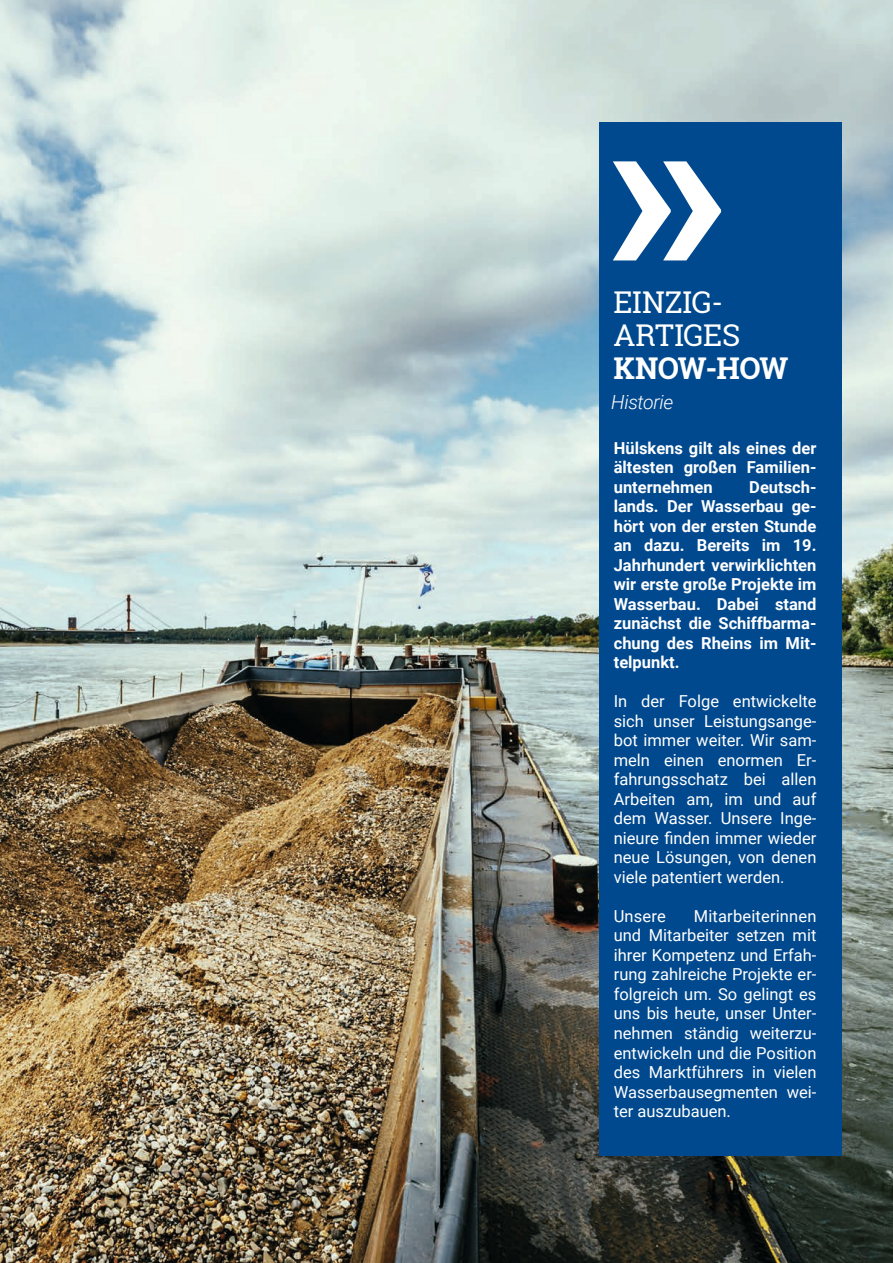
<style>
.page{position:relative;width:893px;height:1263px;background:#fff}
.page>*{position:absolute;margin:0;border:0;box-sizing:border-box;transform-origin:0 0}
.t1{font:30px/33px "Roboto Slab";letter-spacing:-.01em;color:#fff}
.t2{font:700 30px "Roboto Slab";letter-spacing:-.015em;color:#fff}
.t3{font:italic 300 19.5px "Roboto";letter-spacing:-.015em;color:#fff}
.t4{font:16.5px/19.5px "Roboto";color:#fff;text-align:justify}
.t5{font:700 16.5px/19.5px "Roboto";color:#fff;text-align:justify}
</style>
<div class="page">
<img style="left:0;top:0;width:893px;height:1263px">
<div style="left:600px;top:122px;width:242px;height:1034px;background:#01498e"></div>
<svg style="left:613px;top:161px;width:108px;height:99px"></svg>
<h1 class="t1" style="left:613px;top:285px;width:128px">EINZIG-<br>ARTIGES</h1>
<h1 class="t2" style="left:613px;top:348px;width:177px">KNOW-HOW</h1>
<p class="t3" style="left:611px;top:388px;width:64px">Historie</p>
<p class="t5" style="left:614px;top:438px;width:204px">Hülskens gilt als eines der ältesten großen Familien&shy;unternehmen</p>
<p class="t5" style="left:614px;top:477px;width:204px;text-indent:136px">Deutsch&shy;lands. Der Wasserbau ge&shy;hört von der ersten Stunde an dazu. Bereits im 19.<br>Jahrhundert verwirklichten wir erste große Projekte im Wasserbau. Dabei stand zunächst die Schiffbarma&shy;chung des Rheins im Mit&shy;telpunkt.</p>
<p class="t4" style="left:614px;top:691px;width:204px">In der Folge entwickelte sich unser Leistungsange&shy;bot immer weiter. Wir sam&shy;meln einen enormen Er&shy;fahrungsschatz bei allen Arbeiten am, im und auf dem Wasser. Unsere Inge&shy;nieure finden immer wieder neue Lösungen, von denen viele patentiert werden.</p>
<p class="t4" style="left:614px;top:906px;width:54px">Unsere</p>
<p class="t4" style="left:614px;top:906px;width:204px;text-indent:80px">Mitarbeiterinnen und Mitarbeiter setzen mit ihrer Kompetenz und Erfah&shy;rung zahlreiche Projekte er&shy;folgreich um. So gelingt es uns bis heute, unser Unter&shy;nehmen ständig weiterzu&shy;entwickeln und die Position des Marktführers in vielen Wasserbausegmenten wei&shy;ter auszubauen.</p>
</div>
